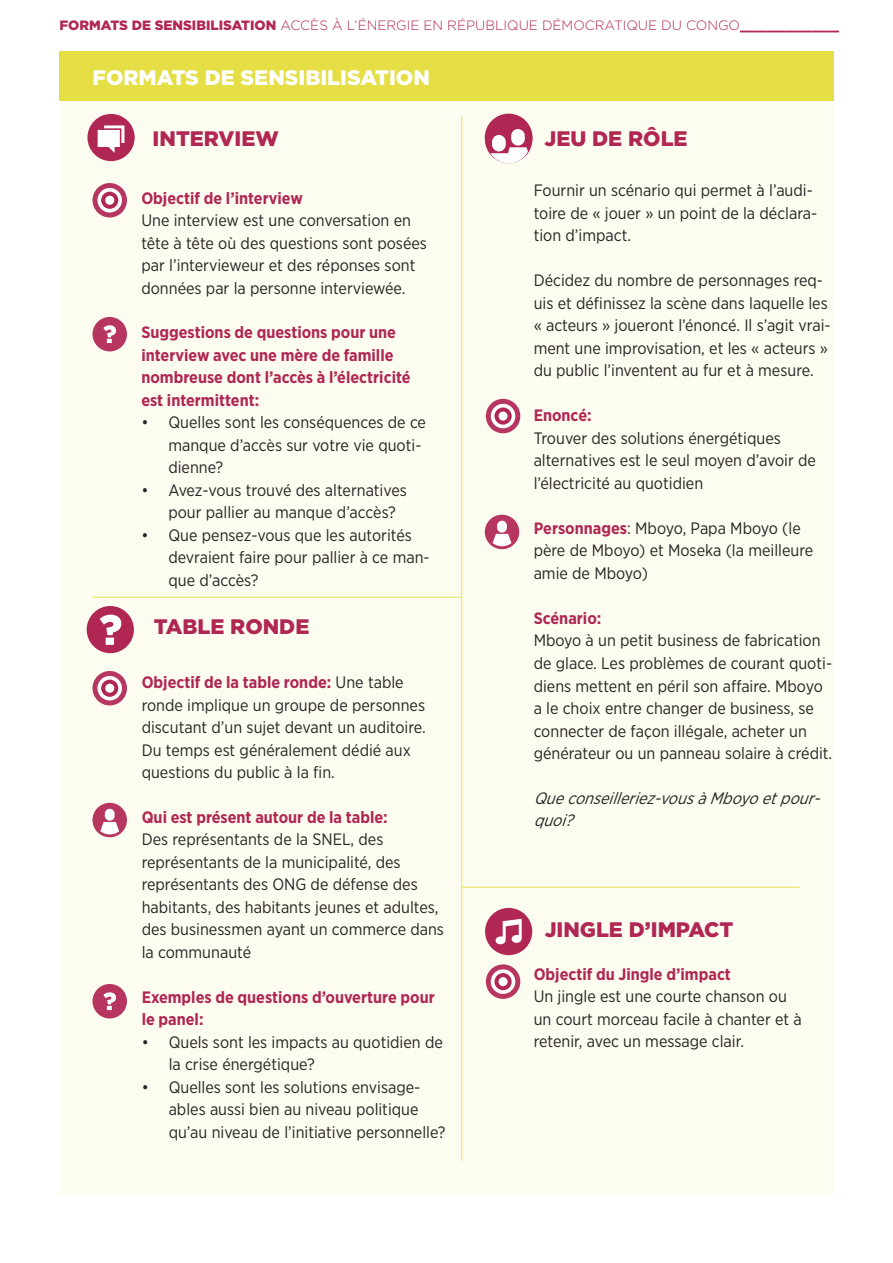
<style>
.page{position:relative;width:893px;height:1263px;background:#fff}
.page>*{position:absolute;margin:0;border:0;box-sizing:border-box;transform-origin:0 0}
.t1{font:900 21px "Gotham";color:#b02754}
.t2{font:900 21px "Gotham";color:#fff}
.t3{font:16.5px/22.5px "Gotham Narrow";color:#282425}
.t4{font:700 16.5px/22.5px "Gotham Narrow";color:#b02754}
.t5{font:italic 16.5px/22.5px "Gotham Narrow";color:#282425}
.t6{font:300 13.5px "Gotham";color:#b02754}
.s1{font-weight:900}
.s2{font-weight:900;font-size:15px}
.s3{font-weight:700;color:#b02754}
</style>
<div class="page">
<div style="left:60px;top:54px;width:773px;height:1141px;background:#fdfcf0"></div>
<div style="left:59px;top:51px;width:774px;height:50px;background:#e5de44"></div>
<div style="left:92px;top:183px;width:35px;height:34px;background:#b63660;border-radius:50%"></div>
<svg style="left:97px;top:188px;width:25px;height:24px"></svg>
<div style="left:101px;top:192px;width:17px;height:17px;background:#b02754;border-radius:50%"></div>
<div style="left:105px;top:196px;width:9px;height:9px;background:#fff;border-radius:50%"></div>
<div style="left:485px;top:515px;width:34px;height:34px;background:#b63660;border-radius:50%"></div>
<svg style="left:493px;top:534px;width:18px;height:12px"></svg>
<div style="left:497px;top:521px;width:10px;height:12px;background:#fff;border-radius:5px"></div>
<div style="left:92px;top:317px;width:35px;height:34px;background:#b63660;border-radius:50%"></div>
<svg style="left:103px;top:325px;width:13px;height:18px"></svg>
<div style="left:92px;top:984px;width:35px;height:34px;background:#b63660;border-radius:50%"></div>
<svg style="left:103px;top:992px;width:13px;height:18px"></svg>
<hr style="left:461px;top:116px;width:1px;height:1045px;background:#e7e051">
<hr style="left:92px;top:597px;width:369px;height:1px;background:#e7e051">
<div style="left:485px;top:114px;width:48px;height:47px;background:#b02754;border-radius:50%"></div>
<div style="left:492px;top:135px;width:14px;height:16px;background:#fff;border-radius:7px"></div>
<svg style="left:490px;top:147px;width:38px;height:16px"></svg>
<div style="left:511px;top:129px;width:14px;height:17px;background:#fff;border-radius:7px"></div>
<div style="left:87px;top:114px;width:48px;height:47px;background:#b02754;border-radius:50%"></div>
<svg style="left:98px;top:125px;width:26px;height:28px"></svg>
<div style="left:87px;top:606px;width:47px;height:47px;background:#b02754;border-radius:50%"></div>
<svg style="left:100px;top:615px;width:21px;height:30px"></svg>
<div style="left:92px;top:803px;width:35px;height:34px;background:#b63660;border-radius:50%"></div>
<svg style="left:100px;top:822px;width:19px;height:12px"></svg>
<div style="left:105px;top:809px;width:10px;height:12px;background:#fff;border-radius:5px"></div>
<svg style="left:486px;top:399px;width:34px;height:34px"></svg>
<div style="left:491px;top:404px;width:24px;height:24px;background:#fff;border-radius:50%"></div>
<svg style="left:494px;top:407px;width:18px;height:18px"></svg>
<svg style="left:498px;top:411px;width:10px;height:10px"></svg>
<div style="left:92px;top:671px;width:35px;height:34px;background:#b63660;border-radius:50%"></div>
<svg style="left:97px;top:676px;width:25px;height:24px"></svg>
<div style="left:101px;top:680px;width:17px;height:17px;background:#b02754;border-radius:50%"></div>
<div style="left:105px;top:684px;width:9px;height:9px;background:#fff;border-radius:50%"></div>
<hr style="left:461px;top:887px;width:338px;height:1px;background:#e7e051">
<div style="left:485px;top:908px;width:47px;height:47px;background:#b02754;border-radius:50%"></div>
<svg style="left:495px;top:919px;width:27px;height:25px"></svg>
<svg style="left:486px;top:964px;width:34px;height:35px"></svg>
<svg style="left:491px;top:969px;width:24px;height:25px"></svg>
<svg style="left:494px;top:973px;width:18px;height:17px"></svg>
<div style="left:498px;top:977px;width:10px;height:9px;background:#fff;border-radius:50%"></div>
<p class="t6" style="left:60px;top:17px;width:781px"><span class="s1">FORMATS DE SENSIBILISATION</span> ACCÈS À L’ÉNERGIE EN RÉPUBLIQUE DÉMOCRATIQUE DU CONGO<span class="s2">___________</span></p>
<p class="t2" style="left:92px;top:63px;width:339px">FORMATS DE SENSIBILISATION</p>
<p class="t1" style="left:153px;top:124px;width:128px">INTERVIEW</p>
<p class="t4" style="left:141px;top:187px;width:163px">Objectif de l’interview</p>
<p class="t3" style="left:141px;top:209px;width:287px">Une interview est une conversation en tête à tête où des questions sont posées par l’intervieweur et des réponses sont données par la personne interviewée.</p>
<p class="t4" style="left:141px;top:321px;width:271px">Suggestions de questions pour une interview avec une mère de famille nombreuse dont l’accès à l’électricité est intermittent:</p>
<p class="t3" style="left:168px;top:411px;width:259px;text-indent:-27px">• Quelles sont les conséquences de ce manque d’accès sur votre vie quoti&shy;dienne?</p>
<p class="t3" style="left:168px;top:478px;width:240px;text-indent:-27px">• Avez-vous trouvé des alternatives pour pallier au manque d’accès?</p>
<p class="t3" style="left:168px;top:523px;width:263px;text-indent:-27px">• Que pensez-vous que les autorités devraient faire pour pallier à ce man&shy;que d’accès?</p>
<p class="t1" style="left:154px;top:612px;width:157px">TABLE RONDE</p>
<p class="t3" style="left:142px;top:671px;width:286px"><span class="s3">Objectif de la table ronde:</span> Une table ronde implique un groupe de personnes discutant d’un sujet devant un auditoire.<br>Du temps est généralement dédié aux questions du public à la fin.</p>
<p class="t4" style="left:142px;top:805px;width:248px">Qui est présent autour de la table:</p>
<p class="t3" style="left:142px;top:828px;width:304px">Des représentants de la SNEL, des représentants de la municipalité, des représentants des ONG de défense des habitants, des habitants jeunes et adultes, des businessmen ayant un commerce dans la communauté</p>
<p class="t4" style="left:142px;top:985px;width:295px">Exemples de questions d’ouverture pour le panel:</p>
<p class="t3" style="left:169px;top:1030px;width:276px;text-indent:-27px">• Quels sont les impacts au quotidien de la crise énergétique?</p>
<p class="t3" style="left:169px;top:1075px;width:278px;text-indent:-27px">• Quelles sont les solutions envisage&shy;ables aussi bien au niveau politique qu’au niveau de l’initiative personnelle?</p>
<p class="t1" style="left:545px;top:124px;width:144px">JEU DE RÔLE</p>
<p class="t3" style="left:534px;top:179px;width:285px">Fournir un scénario qui permet à l’audi&shy;toire de « jouer » un point de la déclara&shy;tion d’impact.</p>
<p class="t3" style="left:534px;top:269px;width:298px">Décidez du nombre de personnages req&shy;uis et définissez la scène dans laquelle les « acteurs » joueront l’énoncé. Il s’agit vrai&shy;ment une improvisation, et les « acteurs » du public l’inventent au fur et à mesure.</p>
<p class="t4" style="left:534px;top:404px;width:60px">Enoncé:</p>
<p class="t3" style="left:534px;top:427px;width:284px">Trouver des solutions énergétiques alternatives est le seul moyen d’avoir de l’électricité au quotidien</p>
<p class="t3" style="left:534px;top:517px;width:281px"><span class="s3">Personnages</span>: Mboyo, Papa Mboyo (le père de Mboyo) et Moseka (la meilleure amie de Mboyo)</p>
<p class="t4" style="left:534px;top:607px;width:69px">Scénario:</p>
<p class="t3" style="left:534px;top:629px;width:300px">Mboyo à un petit business de fabrication de glace. Les problèmes de courant quoti&shy;diens mettent en péril son affaire. Mboyo a le choix entre changer de business, se connecter de façon illégale, acheter un générateur ou un panneau solaire à crédit.</p>
<p class="t5" style="left:534px;top:786px;width:294px">Queconseilleriez-vousàMboyoetpour&shy;quoi?</p>
<p class="t1" style="left:545px;top:915px;width:190px">JINGLE D’IMPACT</p>
<p class="t4" style="left:534px;top:962px;width:199px">Objectif du Jingle d’impact</p>
<p class="t3" style="left:534px;top:985px;width:270px">Un jingle est une courte chanson ou un court morceau facile à chanter et à retenir, avec un message clair.</p>
</div>
